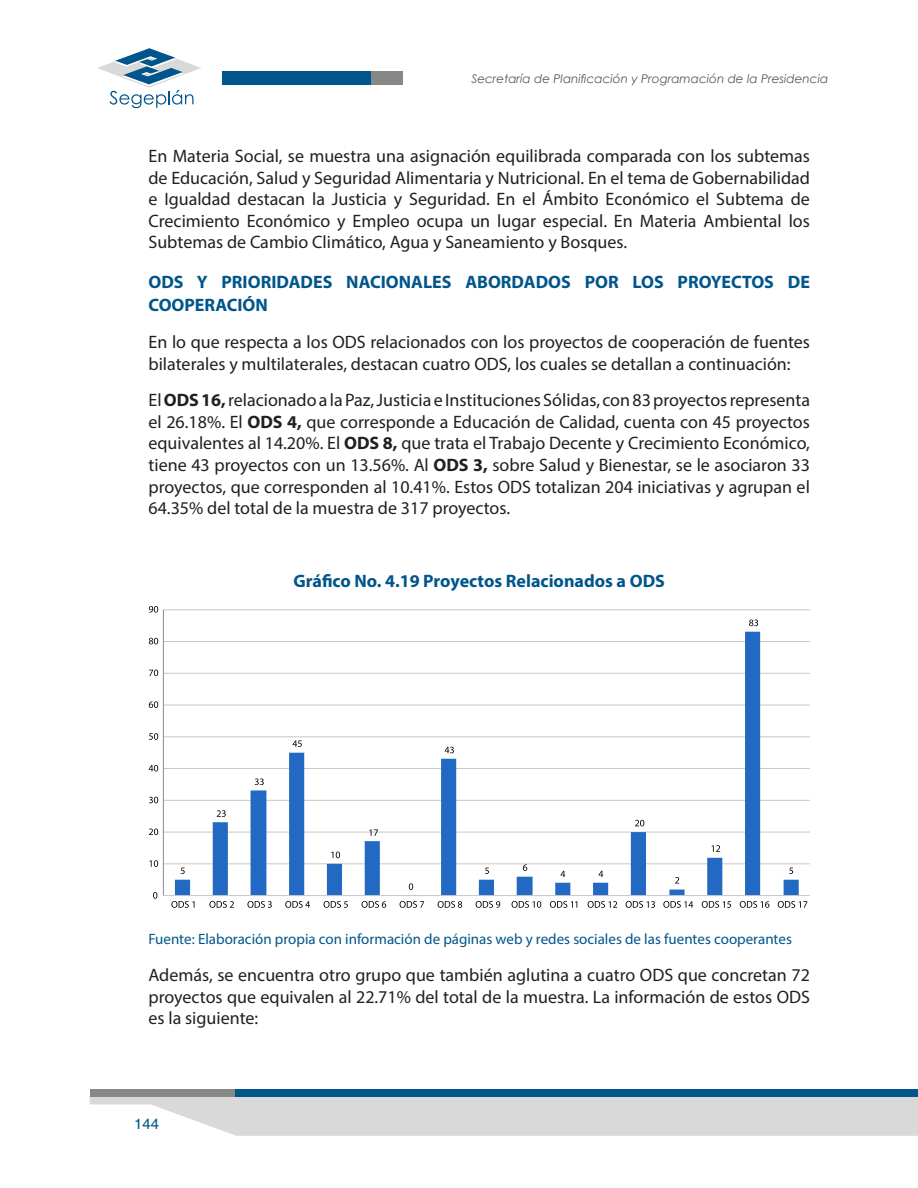
<style>
.page{position:relative;width:918px;height:1188px;background:#fff}
.page>*{position:absolute;margin:0;border:0;box-sizing:border-box;transform-origin:0 0}
.t1{font:18px/21.6px "Myriad Pro";color:#231f20;text-align:justify}
.t2{font:700 18px/23.4px "Myriad Pro";color:#00558b}
.t3{font:15px "Myriad Pro";color:#00558b}
.t4{font:15px "Helvetica";color:#00558b}
.t5{font:italic 12px "Century Gothic";color:#57585a}
.s1{font-weight:700}
</style>
<div class="page">
<svg style="left:90px;top:1096px;width:828px;height:40px;background:#d8d9da"></svg>
<div style="left:90px;top:1089px;width:506px;height:7px;background:#878787"></div>
<div style="left:236px;top:1089px;width:682px;height:7px;background:#00558b"></div>
<div style="left:293px;top:71px;width:110px;height:14px;background:#878787"></div>
<div style="left:222px;top:71px;width:149px;height:14px;background:#00558b"></div>
<svg style="left:98px;top:48px;width:103px;height:60px"></svg>
<hr style="left:164px;top:609px;width:646px;height:1px;background:#c7c7c7">
<hr style="left:164px;top:641px;width:646px;height:1px;background:#c7c7c7">
<hr style="left:164px;top:673px;width:646px;height:1px;background:#c7c7c7">
<hr style="left:164px;top:705px;width:646px;height:1px;background:#c7c7c7">
<hr style="left:164px;top:736px;width:646px;height:1px;background:#c7c7c7">
<hr style="left:164px;top:768px;width:646px;height:1px;background:#c7c7c7">
<hr style="left:164px;top:800px;width:646px;height:1px;background:#c7c7c7">
<hr style="left:164px;top:832px;width:646px;height:1px;background:#c7c7c7">
<hr style="left:164px;top:863px;width:646px;height:1px;background:#c7c7c7">
<svg style="left:175px;top:632px;width:624px;height:263px"></svg>
<hr style="left:163px;top:609px;width:1px;height:287px;background:#8a8a8a">
<hr style="left:163px;top:895px;width:647px;height:1px;background:#c7c7c7">
<svg style="left:181px;top:868px;width:4px;height:6px"></svg>
<svg style="left:217px;top:810px;width:9px;height:7px"></svg>
<svg style="left:255px;top:778px;width:9px;height:7px"></svg>
<svg style="left:292px;top:740px;width:10px;height:7px"></svg>
<svg style="left:331px;top:852px;width:9px;height:6px"></svg>
<svg style="left:369px;top:829px;width:9px;height:7px"></svg>
<svg style="left:409px;top:883px;width:4px;height:7px"></svg>
<svg style="left:445px;top:747px;width:9px;height:6px"></svg>
<svg style="left:485px;top:868px;width:4px;height:6px"></svg>
<svg style="left:523px;top:864px;width:4px;height:7px"></svg>
<svg style="left:561px;top:871px;width:4px;height:6px"></svg>
<svg style="left:599px;top:871px;width:4px;height:6px"></svg>
<svg style="left:635px;top:820px;width:9px;height:6px"></svg>
<svg style="left:675px;top:877px;width:4px;height:7px"></svg>
<svg style="left:712px;top:845px;width:8px;height:7px"></svg>
<svg style="left:749px;top:620px;width:9px;height:6px"></svg>
<svg style="left:789px;top:868px;width:4px;height:6px"></svg>
<svg style="left:153px;top:892px;width:4px;height:7px"></svg>
<svg style="left:150px;top:860px;width:8px;height:7px"></svg>
<svg style="left:149px;top:829px;width:9px;height:6px"></svg>
<svg style="left:149px;top:797px;width:9px;height:6px"></svg>
<svg style="left:149px;top:765px;width:9px;height:7px"></svg>
<svg style="left:149px;top:733px;width:9px;height:7px"></svg>
<svg style="left:149px;top:701px;width:9px;height:7px"></svg>
<svg style="left:149px;top:670px;width:9px;height:6px"></svg>
<svg style="left:149px;top:638px;width:9px;height:6px"></svg>
<svg style="left:149px;top:606px;width:9px;height:7px"></svg>
<svg style="left:171px;top:901px;width:24px;height:7px"></svg>
<svg style="left:209px;top:901px;width:25px;height:7px"></svg>
<svg style="left:247px;top:901px;width:25px;height:7px"></svg>
<svg style="left:285px;top:901px;width:25px;height:7px"></svg>
<svg style="left:324px;top:901px;width:24px;height:7px"></svg>
<svg style="left:362px;top:901px;width:24px;height:7px"></svg>
<svg style="left:400px;top:901px;width:24px;height:7px"></svg>
<svg style="left:438px;top:901px;width:24px;height:7px"></svg>
<svg style="left:476px;top:901px;width:24px;height:7px"></svg>
<svg style="left:512px;top:901px;width:29px;height:7px"></svg>
<svg style="left:550px;top:901px;width:27px;height:7px"></svg>
<svg style="left:588px;top:901px;width:29px;height:7px"></svg>
<svg style="left:626px;top:901px;width:29px;height:7px"></svg>
<svg style="left:663px;top:901px;width:30px;height:7px"></svg>
<svg style="left:702px;top:901px;width:29px;height:7px"></svg>
<svg style="left:740px;top:901px;width:29px;height:7px"></svg>
<svg style="left:778px;top:901px;width:29px;height:7px"></svg>
<p class="t5" style="left:471px;top:71px;width:358px">Secretaría de Planificación y Programación de la Presidencia</p>
<p class="t1" style="left:148px;top:145px;width:663px">En Materia Social, se muestra una asignación equilibrada comparada con los subtemas de Educación, Salud y Seguridad Alimentaria y Nutricional. En el tema de Gobernabilidad e Igualdad destacan la Justicia y Seguridad. En el Ámbito Económico el Subtema de Crecimiento Económico y Empleo ocupa un lugar especial. En Materia Ambiental los Subtemas de Cambio Climático, Agua y Saneamiento y Bosques.</p>
<p class="t2" style="left:148px;top:270px;width:663px">ODS Y PRIORIDADES NACIONALES ABORDADOS POR LOS PROYECTOS DE<br>COOPERACIÓN</p>
<p class="t1" style="left:148px;top:331px;width:663px">En lo que respecta a los ODS relacionados con los proyectos de cooperación de fuentes bilaterales y multilaterales, destacan cuatro ODS, los cuales se detallan a continuación:</p>
<p class="t1" style="left:148px;top:389px;width:663px">El <span class="s1">ODS 16,</span> relacionado a la Paz, Justicia e Instituciones Sólidas, con 83 proyectos representa el 26.18%. El <span class="s1">ODS 4,</span> que corresponde a Educación de Calidad, cuenta con 45 proyectos equivalentes al 14.20%. El <span class="s1">ODS 8,</span> que trata el Trabajo Decente y Crecimiento Económico, tiene 43 proyectos con un 13.56%. Al <span class="s1">ODS 3,</span> sobre Salud y Bienestar, se le asociaron 33 proyectos, que corresponden al 10.41%. Estos ODS totalizan 204 iniciativas y agrupan el 64.35% del total de la muestra de 317 proyectos.</p>
<p class="t2" style="left:294px;top:569px;width:373px">Gráfico No. 4.19 Proyectos Relacionados a ODS</p>
<p class="t3" style="left:148px;top:930px;width:645px">Fuente: Elaboración propia con información de páginas web y redes sociales de las fuentes cooperantes</p>
<p class="t1" style="left:148px;top:964px;width:663px">Además, se encuentra otro grupo que también aglutina a cuatro ODS que concretan 72 proyectos que equivalen al 22.71% del total de la muestra. La información de estos ODS es la siguiente:</p>
<p class="t4" style="left:134px;top:1117px;width:27px">144</p>
</div>
